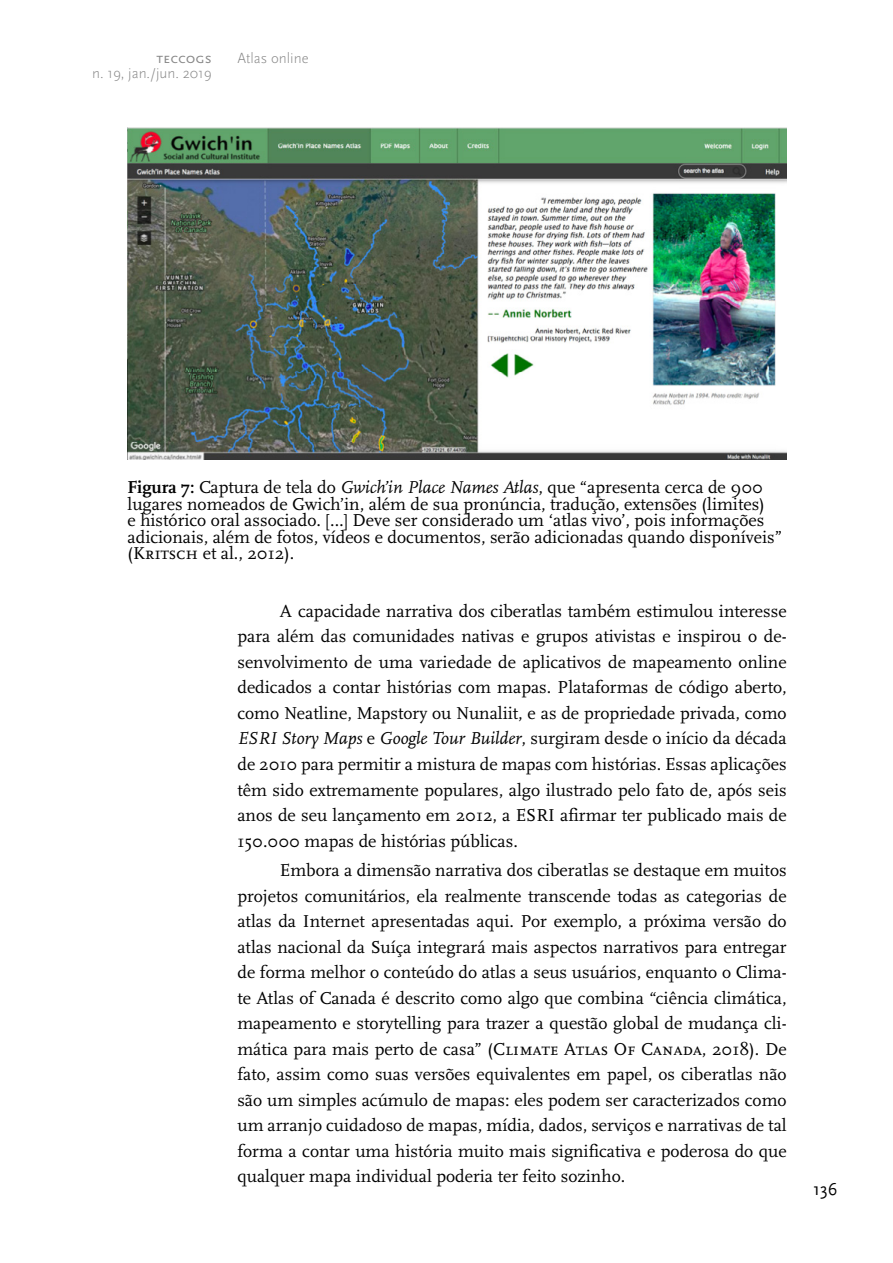
<style>
.page{position:relative;width:893px;height:1263px;background:#fff}
.page>*{position:absolute;margin:0;border:0;box-sizing:border-box;transform-origin:0 0}
.t1{font:18px/25.5px "Scala";color:#000;text-align:justify}
.t2{font:18px "Scala Sans";color:#000}
.t3{font:300 15px "Scala Sans";color:#878787}
.t4{font:15px "Scala Sans Caps";color:#878787}
.s1{font-weight:700}
.s2{font-style:italic}
.s3{font-family:"Scala Caps"}
.s4{font-family:"Scala Caps";font-style:italic}
</style>
<div class="page">
<img style="left:128px;top:128px;width:659px;height:331px">
<p class="t4" style="left:156px;top:50px;width:57px">teccogs</p>
<p class="t3" style="left:237px;top:50px;width:73px">Atlas online</p>
<p class="t3" style="left:92px;top:65px;width:121px">n. 19, jan./jun. 2019</p>
<p class="t1" style="left:128px;top:479px;width:656px;line-height:16.5px;text-align:left"><span class="s1">Figura 7:</span> Captura de tela do <span class="s2">Gwich’in Place Names Atlas</span>, que “apresenta cerca de 900 lugares nomeados de Gwich’in, além de sua pronúncia, tradução, extensões (limites)<br>e histórico oral associado. […] Deve ser considerado um ‘atlas vivo’, pois informações adicionais, além de fotos, vídeos e documentos, serão adicionadas quando disponíveis” (<span class="s3">Kritsch</span> et al., 2012).</p>
<p class="t1" style="left:237px;top:599px;width:551px;text-indent:43px">A capacidade narrativa dos ciberatlas também estimulou interesse para além das comunidades nativas e grupos ativistas e inspirou o de&shy;senvolvimento de uma variedade de aplicativos de mapeamento online dedicados a contar histórias com mapas. Plataformas de código aberto, como Neatline, Mapstory ou Nunaliit, e as de propriedade privada, como <span class="s4">ESRI</span> <span class="s2">Story Maps</span> e <span class="s2">Google Tour Builder</span>, surgiram desde o início da década de 2010 para permitir a mistura de mapas com histórias. Essas aplicações têm sido extremamente populares, algo ilustrado pelo fato de, após seis anos de seu lançamento em 2012, a <span class="s3">ESRI</span> afirmar ter publicado mais de 150.000 mapas de histórias públicas.</p>
<p class="t1" style="left:237px;top:858px;width:551px;text-indent:43px">Embora a dimensão narrativa dos ciberatlas se destaque em muitos projetos comunitários, ela realmente transcende todas as categorias de atlas da Internet apresentadas aqui. Por exemplo, a próxima versão do atlas nacional da Suíça integrará mais aspectos narrativos para entregar de forma melhor o conteúdo do atlas a seus usuários, enquanto o Clima&shy;te Atlas of Canada é descrito como algo que combina “ciência climática, mapeamento e storytelling para trazer a questão global de mudança cli&shy;mática para mais perto de casa” (<span class="s3">Climate Atlas Of Canada</span>, 2018). De fato, assim como suas versões equivalentes em papel, os ciberatlas não são um simples acúmulo de mapas: eles podem ser caracterizados como um arranjo cuidadoso de mapas, mídia, dados, serviços e narrativas de tal forma a contar uma história muito mais significativa e poderosa do que qualquer mapa individual poderia ter feito sozinho.</p>
<p class="t2" style="left:813px;top:1180px;width:26px">136</p>
</div>
